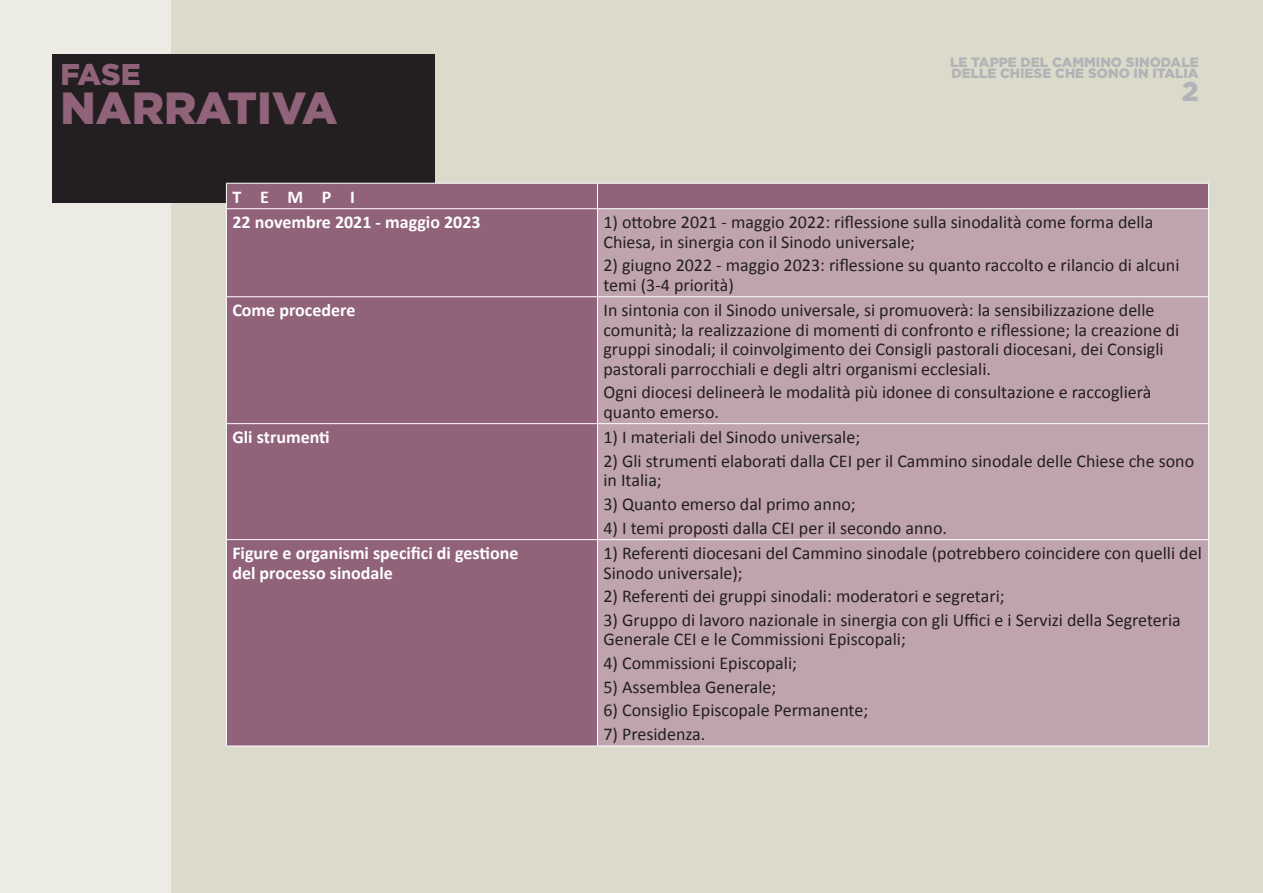
<style>
.page{position:relative;width:1263px;height:893px;background:#dcdbcb}
.page>*{position:absolute;margin:0;border:0;box-sizing:border-box;transform-origin:0 0}
.t1{font:900 45px "Gotham";color:#91637a}
.t2{font:900 30px "Gotham";color:#91637a}
.t3{font:900 27px "Gotham";color:#b2b3b7}
.t4{font:18px/19.5px "Calibri";color:#231f20}
.t5{font:700 18px/19.5px "Calibri";color:#fff}
.t6{font:900 13.5px "Gotham";color:#b2b3b7}
</style>
<div class="page">
<div style="left:0;top:0;width:170px;height:893px;background:#edece4"></div>
<div style="left:52px;top:54px;width:383px;height:149px;background:#231f20"></div>
<div style="left:227px;top:184px;width:981px;height:562px;background:#91637a"></div>
<div style="left:598px;top:209px;width:610px;height:537px;background:#bfa4af"></div>
<hr style="left:226px;top:183px;width:371px;height:1px;background:#fff">
<svg style="left:226px;top:184px;width:1px;height:24px"></svg>
<hr style="left:597px;top:183px;width:612px;height:1px;background:#fff">
<svg style="left:597px;top:184px;width:1px;height:24px"></svg>
<svg style="left:1208px;top:184px;width:1px;height:24px"></svg>
<hr style="left:226px;top:208px;width:371px;height:1px;background:#fff">
<hr style="left:226px;top:209px;width:1px;height:87px;background:#fff">
<hr style="left:597px;top:208px;width:612px;height:1px;background:#fff">
<hr style="left:597px;top:209px;width:1px;height:87px;background:#fff">
<hr style="left:1208px;top:209px;width:1px;height:87px;background:#fff">
<hr style="left:226px;top:296px;width:371px;height:1px;background:#fff">
<hr style="left:226px;top:297px;width:1px;height:126px;background:#fff">
<hr style="left:597px;top:296px;width:612px;height:1px;background:#fff">
<hr style="left:597px;top:297px;width:1px;height:126px;background:#fff">
<hr style="left:1208px;top:297px;width:1px;height:126px;background:#fff">
<hr style="left:226px;top:423px;width:371px;height:1px;background:#fff">
<hr style="left:226px;top:424px;width:1px;height:115px;background:#fff">
<hr style="left:597px;top:423px;width:612px;height:1px;background:#fff">
<hr style="left:597px;top:424px;width:1px;height:115px;background:#fff">
<hr style="left:1208px;top:424px;width:1px;height:115px;background:#fff">
<hr style="left:226px;top:539px;width:371px;height:1px;background:#fff">
<hr style="left:226px;top:540px;width:1px;height:206px;background:#fff">
<hr style="left:597px;top:539px;width:612px;height:1px;background:#fff">
<hr style="left:597px;top:540px;width:1px;height:206px;background:#fff">
<hr style="left:1208px;top:540px;width:1px;height:206px;background:#fff">
<hr style="left:226px;top:746px;width:371px;height:1px;background:#fff">
<hr style="left:597px;top:746px;width:612px;height:1px;background:#fff">
<p class="t2" style="left:61px;top:57px;width:82px">FASE</p>
<p class="t1" style="left:61px;top:82px;width:278px">NARRATIVA</p>
<p class="t6" style="left:950px;top:54px;width:250px">LE TAPPE DEL CAMMINO SINODALE</p>
<p class="t6" style="left:951px;top:66px;width:249px">DELLE CHIESE CHE SONO IN ITALIA</p>
<p class="t3" style="left:1182px;top:76px;width:18px">2</p>
<p class="t5" style="left:232px;top:186px;width:124px">TEMPI</p>
<p class="t5" style="left:232px;top:212px;width:250px">22 novembre 2021 - maggio 2023</p>
<p class="t4" style="left:603px;top:212px;width:551px">1) ottobre 2021 - maggio 2022: riflessione sulla sinodalità come forma della<br>Chiesa, in sinergia con il Sinodo universale;</p>
<p class="t4" style="left:603px;top:255px;width:577px">2) giugno 2022 - maggio 2023: riflessione su quanto raccolto e rilancio di alcuni temi (3-4 priorità)</p>
<p class="t5" style="left:232px;top:300px;width:125px">Come procedere</p>
<p class="t4" style="left:603px;top:300px;width:577px">In sintonia con il Sinodo universale, si promuoverà: la sensibilizzazione delle comunità; la realizzazione di momenti di confronto e riflessione; la creazione di gruppi sinodali; il coinvolgimento dei Consigli pastorali diocesani, dei Consigli pastorali parrocchiali e degli altri organismi ecclesiali.</p>
<p class="t4" style="left:603px;top:382px;width:549px">Ogni diocesi delineerà le modalità più idonee di consultazione e raccoglierà quanto emerso.</p>
<p class="t5" style="left:232px;top:427px;width:99px">Gli strumenti</p>
<p class="t4" style="left:603px;top:427px;width:258px">1) I materiali del Sinodo universale;</p>
<p class="t4" style="left:603px;top:450px;width:592px">2) Gli strumenti elaborati dalla CEI per il Cammino sinodale delle Chiese che sono in Italia;</p>
<p class="t4" style="left:603px;top:493px;width:254px">3) Quanto emerso dal primo anno;</p>
<p class="t4" style="left:603px;top:517px;width:345px">4) I temi proposti dalla CEI per il secondo anno.</p>
<p class="t5" style="left:232px;top:542px;width:288px">Figure e organismi specifici di gestione del processo sinodale</p>
<p class="t4" style="left:603px;top:542px;width:600px">1) Referenti diocesani del Cammino sinodale (potrebbero coincidere con quelli del<br>Sinodo universale);</p>
<p class="t4" style="left:603px;top:586px;width:403px">2) Referenti dei gruppi sinodali: moderatori e segretari;</p>
<p class="t4" style="left:603px;top:609px;width:579px">3) Gruppo di lavoro nazionale in sinergia con gli Uffici e i Servizi della Segreteria<br>Generale CEI e le Commissioni Episcopali;</p>
<p class="t4" style="left:603px;top:652px;width:195px">4) Commissioni Episcopali;</p>
<p class="t4" style="left:603px;top:676px;width:174px">5) Assemblea Generale;</p>
<p class="t4" style="left:603px;top:700px;width:266px">6) Consiglio Episcopale Permanente;</p>
<p class="t4" style="left:603px;top:723px;width:103px">7) Presidenza.</p>
</div>
